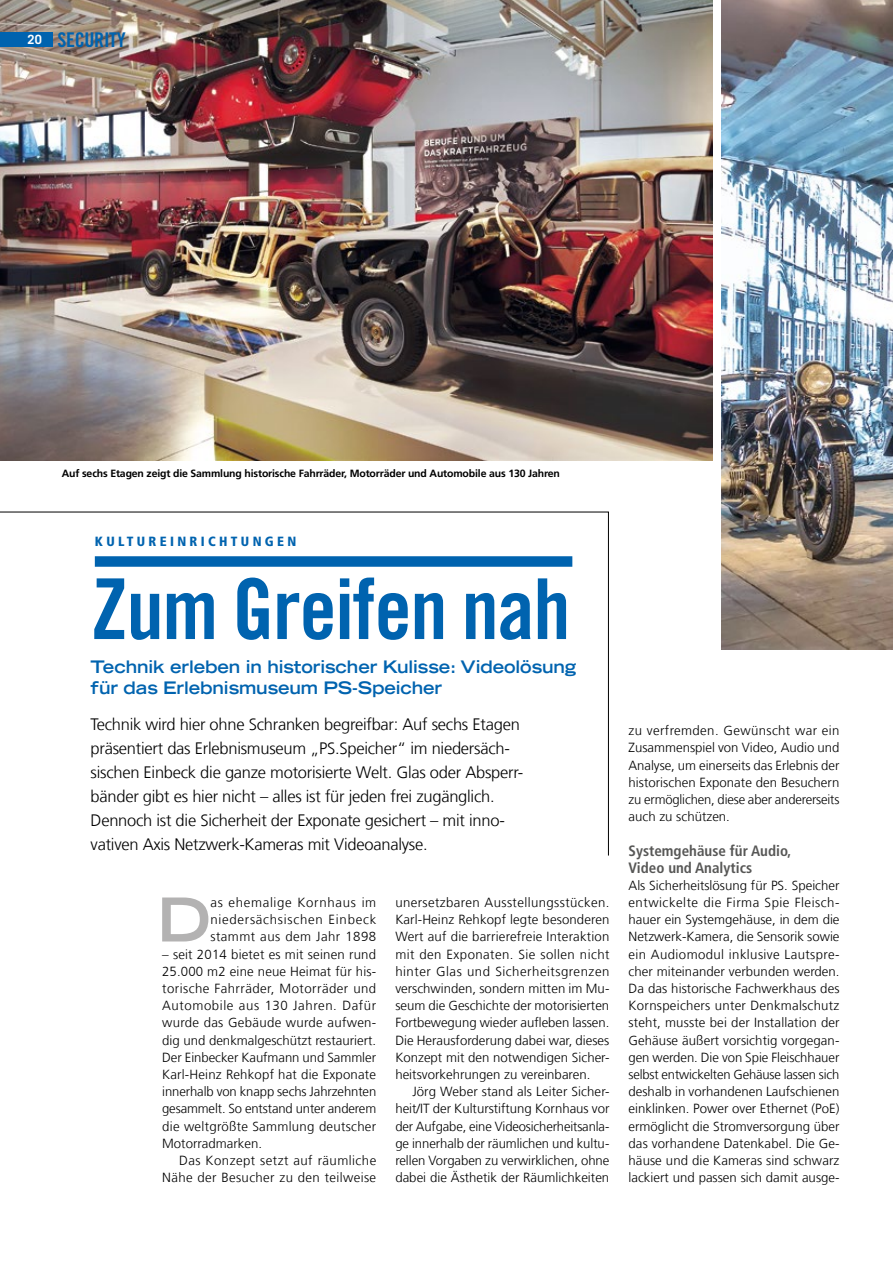
<style>
.page{position:relative;width:893px;height:1263px;background:#fff}
.page>*{position:absolute;margin:0;border:0;box-sizing:border-box;transform-origin:0 0}
.t1{font:84px "Trade Gothic LT Com Bd Cn 20";letter-spacing:-.015em;color:#0063af}
.t2{font:700 expanded 60.45px "Trade Gothic LT Std";color:#b3b2b2}
.t3{font:20.25px "Trade Gothic LT Std Bd Cn 20";letter-spacing:-.015em;color:#0063af}
.t4{font:700 expanded 17.25px/21px "Trade Gothic LT Std";letter-spacing:-.005em;color:#0063af}
.t5{font:300 16.5px/24px "Frutiger LT Com";letter-spacing:-.015em;color:#000}
.t6{font:700 condensed 15px/17.2px "Frutiger LT Com";color:#575756}
.t7{font:900 condensed 13.35px "Frutiger LT Com";letter-spacing:.25em;color:#0063af}
.t8{font:300 13.2px/17.2px "Frutiger LT Com";color:#000;text-align:justify}
.t9{font:300 13.2px/17.2px "Frutiger LT Com";letter-spacing:.03em;color:#000;text-align:right}
.t10{font:700 10.5px "Frutiger LT Com";letter-spacing:-.015em;color:#000}
.s1{font-family:"Trade Gothic LT Com";font-weight:700;font-size:12.75px;color:#fff}
</style>
<div class="page">
<svg style="left:0;top:512px;width:609px;height:344px"></svg>
<div style="left:95px;top:556px;width:477px;height:11px;background:#0063af"></div>
<img style="left:721px;top:0;width:172px;height:649px">
<img style="left:0;top:0;width:713px;height:460px">
<div style="left:0;top:32px;width:53px;height:15px;background:#0063af"></div>
<h3 class="t3" style="left:28px;top:27px;width:100px"><span class="s1">20</span> SECURITY</h3>
<p class="t10" style="left:62px;top:468px;width:500px">Auf sechs Etagen zeigt die Sammlung historische Fahrräder, Motorräder und Automobile aus 130 Jahren</p>
<p class="t7" style="left:95px;top:533px;width:203px">KULTUREINRICHTUNGEN</p>
<h1 class="t1" style="left:91px;top:558px;width:481px">Zum Greifen nah</h1>
<h3 class="t4" style="left:91px;top:656px;width:487px">Technik erleben in historischer Kulisse: Videolösung für das Erlebnismuseum PS-Speicher</h3>
<p class="t5" style="left:91px;top:713px;width:434px">Technik wird hier ohne Schranken begreifbar: Auf sechs Etagen präsentiert das Erlebnismuseum „PS.Speicher“ im niedersäch&shy;sischen Einbeck die ganze motorisierte Welt. Glas oder Absperr&shy;bänder gibt es hier nicht – alles ist für jeden frei zugänglich.<br>Dennoch ist die Sicherheit der Exponate gesichert – mit inno&shy;vativen Axis Netzwerk-Kameras mit Videoanalyse.</p>
<h2 class="t2" style="left:157px;top:880px;width:55px">D</h2>
<p class="t8" style="left:210px;top:894px;width:167px">as ehemalige Kornhaus im niedersächsischen Einbeck stammt aus dem Jahr 1898</p>
<p class="t8" style="left:162px;top:945px;width:216px">– seit 2014 bietet es mit seinen rund 25.000 m2 eine neue Heimat für his&shy;torische Fahrräder, Motorräder und Automobile aus 130 Jahren. Dafür wurde das Gebäude wurde aufwen&shy;dig und denkmalgeschützt restauriert.<br>Der Einbecker Kaufmann und Sammler Karl-Heinz Rehkopf hat die Exponate innerhalb von knapp sechs Jahrzehnten gesammelt. So entstand unter anderem die weltgrößte Sammlung deutscher Motorradmarken.</p>
<p class="t9" style="left:162px;top:1152px;width:216px">Das Konzept setzt auf räumliche<br>Nähe der Besucher zu den teilweise</p>
<p class="t8" style="left:395px;top:894px;width:216px">unersetzbaren Ausstellungsstücken.<br>Karl-Heinz Rehkopf legte besonderen Wert auf die barrierefreie Interaktion mit den Exponaten. Sie sollen nicht hinter Glas und Sicherheitsgrenzen verschwinden, sondern mitten im Mu&shy;seum die Geschichte der motorisierten Fortbewegung wieder aufleben lassen.<br>Die Herausforderung dabei war, dieses Konzept mit den notwendigen Sicher&shy;heitsvorkehrungen zu vereinbaren.</p>
<p class="t8" style="left:395px;top:1083px;width:216px;text-indent:17px">Jörg Weber stand als Leiter Sicher&shy;heit/IT der Kulturstiftung Kornhaus vor der Aufgabe, eine Videosicherheitsanla&shy;ge innerhalb der räumlichen und kultu&shy;rellen Vorgaben zu verwirklichen, ohne dabei die Ästhetik der Räumlichkeiten</p>
<p class="t8" style="left:628px;top:722px;width:213px">zu verfremden. Gewünscht war ein Zusammenspiel von Video, Audio und Analyse, um einerseits das Erlebnis der historischen Exponate den Besuchern zu ermöglichen, diese aber andererseits auch zu schützen.</p>
<p class="t6" style="left:628px;top:842px;width:164px">Systemgehäuse für Audio,<br>Video und Analytics</p>
<p class="t8" style="left:628px;top:877px;width:213px">Als Sicherheitslösung für PS. Speicher entwickelte die Firma Spie Fleisch&shy;hauer ein Systemgehäuse, in dem die Netzwerk-Kamera, die Sensorik sowie ein Audiomodul inklusive Lautspre&shy;cher miteinander verbunden werden.<br>Da das historische Fachwerkhaus des Kornspeichers unter Denkmalschutz steht, musste bei der Installation der Gehäuse äußert vorsichtig vorgegan&shy;gen werden. Die von Spie Fleischhauer selbst entwickelten Gehäuse lassen sich deshalb in vorhandenen Laufschienen einklinken. Power over Ethernet (PoE) ermöglicht die Stromversorgung über das vorhandene Datenkabel. Die Ge&shy;häuse und die Kameras sind schwarz lackiert und passen sich damit ausge-</p>
</div>
